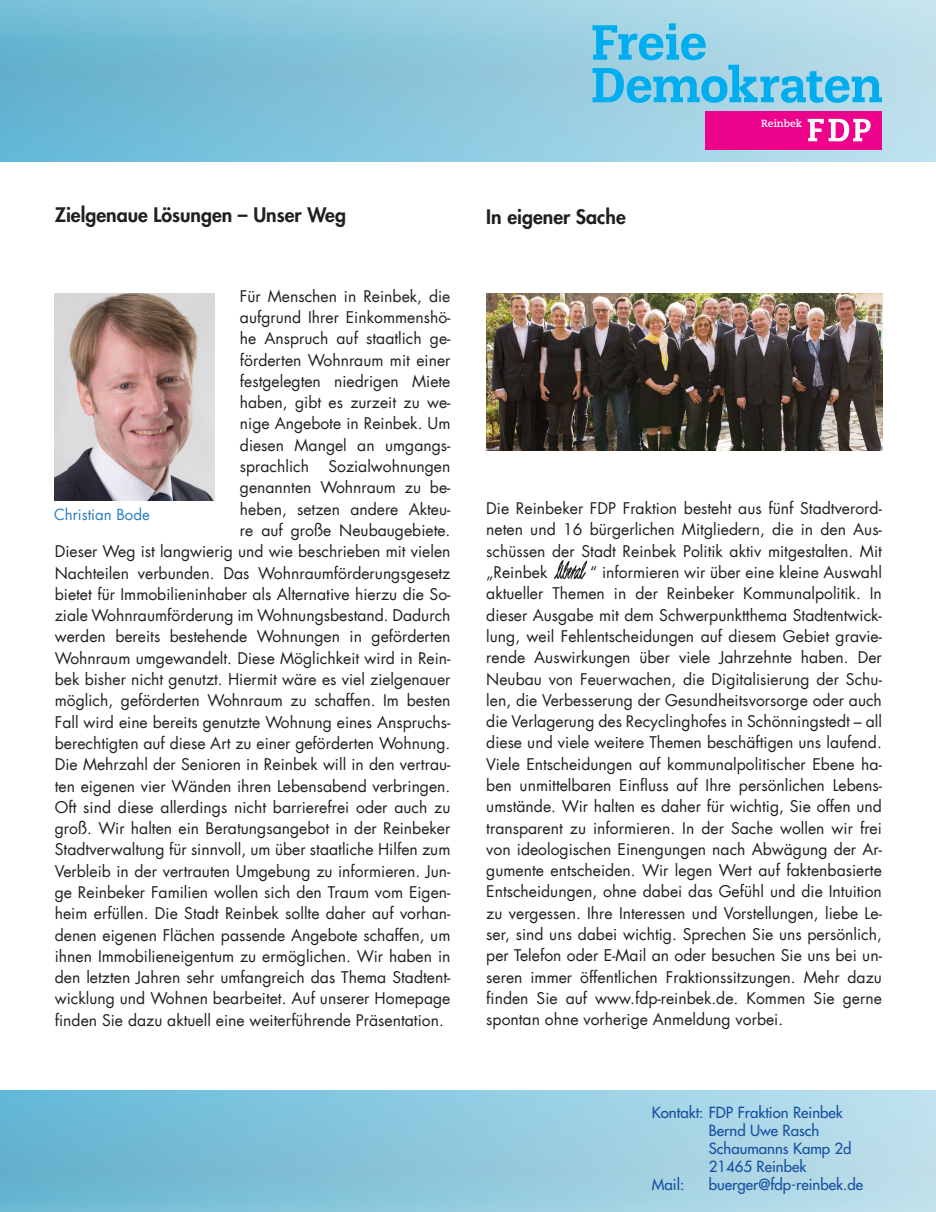
<style>
.page{position:relative;width:936px;height:1212px;background:#fff}
.page>*{position:absolute;margin:0;border:0;box-sizing:border-box;transform-origin:0 0}
.t1{font:800 19.5px "Futura Std";color:#231f20}
.t2{font:15.75px/21.3px "Futura LT";color:#231f20;text-align:justify}
.t3{font:15px "Futura";color:#154ea1}
.t4{font:15px "Futura LT";color:#277dc1}
.t5{font:700 10.35px "Caecilia LT";color:#fff}
</style>
<div class="page">
<svg style="left:0;top:1091px;width:935px;height:121px;background:#91c9de"></svg>
<svg style="left:0;top:0;width:935px;height:162px;background:#8cc7dc"></svg>
<img style="left:554px;top:560px;width:34px;height:19px">
<img style="left:54px;top:293px;width:160px;height:208px">
<img style="left:486px;top:293px;width:396px;height:158px">
<svg style="left:592px;top:25px;width:289px;height:78px;background:#7ccbe7"></svg>
<div style="left:668px;top:23px;width:7px;height:7px;background:#00aeef"></div>
<div style="left:705px;top:111px;width:176px;height:38px;background:#ed028c"></div>
<svg style="left:807px;top:119px;width:63px;height:22px"></svg>
<p class="t1" style="left:55px;top:203px;width:293px">Zielgenaue Lösungen – Unser Weg</p>
<p class="t2" style="left:240px;top:285px;width:212px">Für Menschen in Reinbek, die</p>
<p class="t2" style="left:240px;top:307px;width:212px">aufgrund Ihrer Einkommenshö-</p>
<p class="t2" style="left:240px;top:328px;width:212px">he Anspruch auf staatlich ge-</p>
<p class="t2" style="left:240px;top:349px;width:212px">förderten Wohnraum mit einer</p>
<p class="t2" style="left:240px;top:371px;width:212px">festgelegten niedrigen Miete</p>
<p class="t2" style="left:240px;top:392px;width:212px">haben, gibt es zurzeit zu we-</p>
<p class="t2" style="left:240px;top:413px;width:212px">nige Angebote in Reinbek. Um</p>
<p class="t2" style="left:240px;top:434px;width:212px">diesen Mangel an umgangs-</p>
<p class="t2" style="left:240px;top:456px;width:212px">sprachlich Sozialwohnungen</p>
<p class="t2" style="left:240px;top:477px;width:212px">genannten Wohnraum zu be-</p>
<p class="t2" style="left:240px;top:498px;width:212px">heben, setzen andere Akteu-</p>
<p class="t2" style="left:240px;top:520px;width:212px">re auf große Neubaugebiete.</p>
<p class="t2" style="left:55px;top:541px;width:397px">Dieser Weg ist langwierig und wie beschrieben mit vielen</p>
<p class="t2" style="left:55px;top:562px;width:397px">Nachteilen verbunden. Das Wohnraumförderungsgesetz</p>
<p class="t2" style="left:55px;top:583px;width:397px">bietet für Immobilieninhaber als Alternative hierzu die So-</p>
<p class="t2" style="left:55px;top:605px;width:397px">ziale Wohnraumförderung im Wohnungsbestand. Dadurch</p>
<p class="t2" style="left:55px;top:626px;width:397px">werden bereits bestehende Wohnungen in geförderten</p>
<p class="t2" style="left:55px;top:647px;width:397px">Wohnraum umgewandelt. Diese Möglichkeit wird in Rein-</p>
<p class="t2" style="left:55px;top:669px;width:397px">bek bisher nicht genutzt. Hiermit wäre es viel zielgenauer</p>
<p class="t2" style="left:55px;top:690px;width:397px">möglich, geförderten Wohnraum zu schaffen. Im besten</p>
<p class="t2" style="left:55px;top:711px;width:397px">Fall wird eine bereits genutzte Wohnung eines Anspruchs-</p>
<p class="t2" style="left:55px;top:733px;width:397px">berechtigten auf diese Art zu einer geförderten Wohnung.</p>
<p class="t2" style="left:55px;top:754px;width:397px">Die Mehrzahl der Senioren in Reinbek will in den vertrau-</p>
<p class="t2" style="left:55px;top:775px;width:397px">ten eigenen vier Wänden ihren Lebensabend verbringen.</p>
<p class="t2" style="left:55px;top:796px;width:397px">Oft sind diese allerdings nicht barrierefrei oder auch zu</p>
<p class="t2" style="left:55px;top:818px;width:397px">groß. Wir halten ein Beratungsangebot in der Reinbeker</p>
<p class="t2" style="left:55px;top:839px;width:397px">Stadtverwaltung für sinnvoll, um über staatliche Hilfen zum</p>
<p class="t2" style="left:55px;top:860px;width:397px">Verbleib in der vertrauten Umgebung zu informieren. Jun-</p>
<p class="t2" style="left:55px;top:882px;width:397px">ge Reinbeker Familien wollen sich den Traum vom Eigen-</p>
<p class="t2" style="left:55px;top:903px;width:397px">heim erfüllen. Die Stadt Reinbek sollte daher auf vorhan-</p>
<p class="t2" style="left:55px;top:924px;width:397px">denen eigenen Flächen passende Angebote schaffen, um</p>
<p class="t2" style="left:55px;top:945px;width:397px">ihnen Immobilieneigentum zu ermöglichen. Wir haben in</p>
<p class="t2" style="left:55px;top:967px;width:397px">den letzten Jahren sehr umfangreich das Thema Stadtent-</p>
<p class="t2" style="left:55px;top:988px;width:397px">wicklung und Wohnen bearbeitet. Auf unserer Homepage</p>
<p class="t2" style="left:55px;top:1009px;width:390px">finden Sie dazu aktuell eine weiterführende Präsentation.</p>
<p class="t4" style="left:54px;top:505px;width:97px">Christian Bode</p>
<p class="t1" style="left:486px;top:205px;width:141px">In eigener Sache</p>
<p class="t5" style="left:761px;top:118px;width:42px">Reinbek</p>
<p class="t2" style="left:486px;top:498px;width:397px">Die Reinbeker FDP Fraktion besteht aus fünf Stadtverord&shy;neten und 16 bürgerlichen Mitgliedern, die in den Aus&shy;schüssen der Stadt Reinbek Politik aktiv mitgestalten. Mit „Reinbek</p>
<p class="t2" style="left:486px;top:562px;width:397px;text-indent:104px">“ informieren wir über eine kleine Auswahl aktueller Themen in der Reinbeker Kommunalpolitik. In dieser Ausgabe mit dem Schwerpunktthema Stadtentwick&shy;lung, weil Fehlentscheidungen auf diesem Gebiet gravie&shy;rende Auswirkungen über viele Jahrzehnte haben. Der Neubau von Feuerwachen, die Digitalisierung der Schu&shy;len, die Verbesserung der Gesundheitsvorsorge oder auch die Verlagerung des Recyclinghofes in Schönningstedt – all diese und viele weitere Themen beschäftigen uns laufend.<br>Viele Entscheidungen auf kommunalpolitischer Ebene ha&shy;ben unmittelbaren Einfluss auf Ihre persönlichen Lebens&shy;umstände. Wir halten es daher für wichtig, Sie offen und transparent zu informieren. In der Sache wollen wir frei von ideologischen Einengungen nach Abwägung der Ar&shy;gumente entscheiden. Wir legen Wert auf faktenbasierte Entscheidungen, ohne dabei das Gefühl und die Intuition zu vergessen. Ihre Interessen und Vorstellungen, liebe Le&shy;ser, sind uns dabei wichtig. Sprechen Sie uns persönlich, per Telefon oder E-Mail an oder besuchen Sie uns bei un&shy;seren immer öffentlichen Fraktionssitzungen. Mehr dazu finden Sie auf www.fdp-reinbek.de. Kommen Sie gerne spontan ohne vorherige Anmeldung vorbei.</p>
<p class="t3" style="left:651px;top:1102px;width:192px">Kontakt: FDP Fraktion Reinbek</p>
<p class="t3" style="left:708px;top:1120px;width:112px">Bernd Uwe Rasch</p>
<p class="t3" style="left:708px;top:1138px;width:144px">Schaumanns Kamp 2d</p>
<p class="t3" style="left:708px;top:1156px;width:99px">21465 Reinbek</p>
<p class="t3" style="left:651px;top:1174px;width:34px">Mail:</p>
<p class="t3" style="left:708px;top:1174px;width:156px">buerger@fdp-reinbek.de</p>
</div>
